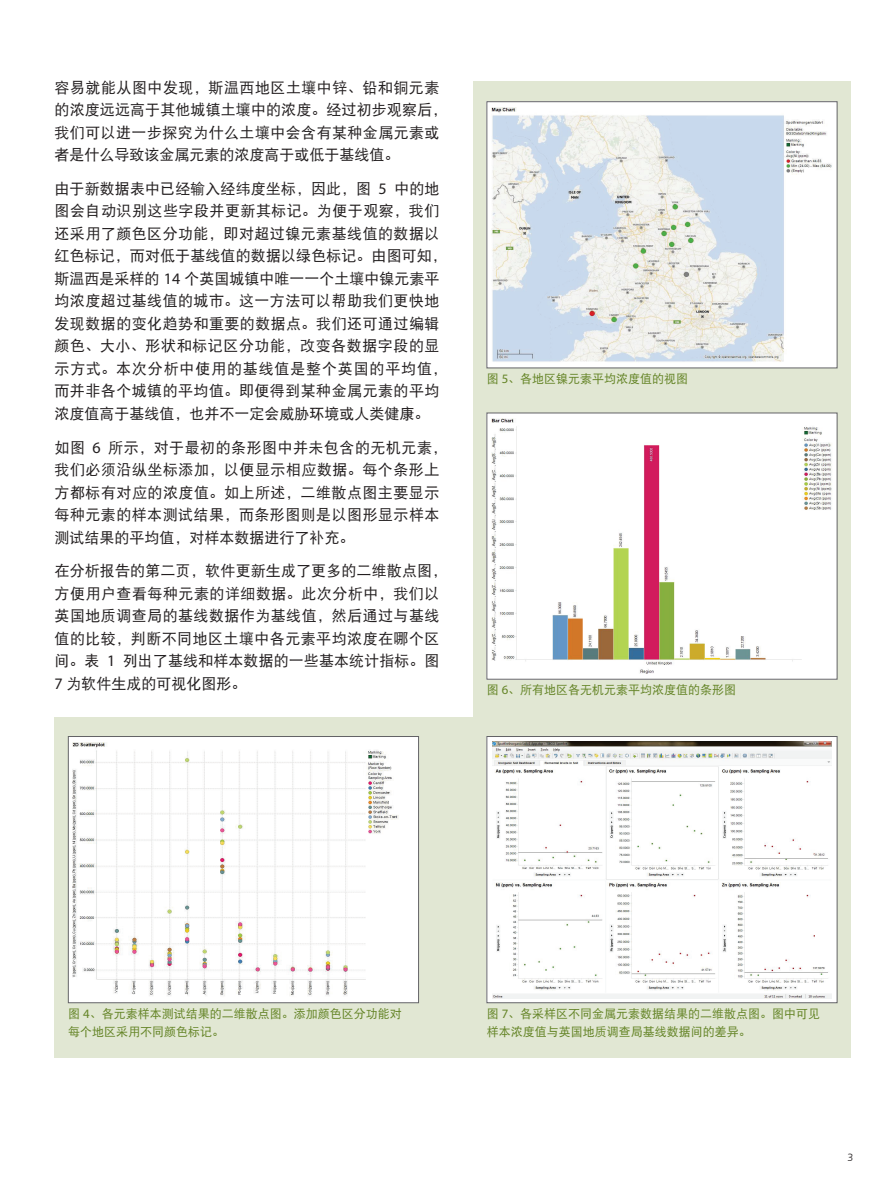
<style>
.page{position:relative;width:891px;height:1188px;background:#fff}
.page>*{position:absolute;margin:0;border:0;box-sizing:border-box;transform-origin:0 0}
.t1{font:15px/22.5px "DF Hei GB W5";letter-spacing:.03em;color:#231f20}
.t2{font:12px/18px "DF Hei GB W5";color:#648426}
.t3{font:300 10.5px "Frutiger";color:#231f20}
.s1{font-family:"Myriad Pro";font-size:16.05px}
.s2{font-family:"Myriad Pro";font-size:12.9px}
</style>
<div class="page">
<div style="left:473px;top:81px;width:378px;height:976px;background:#e1e7d3"></div>
<div style="left:487px;top:102px;width:350px;height:266px;background:#fff"></div>
<img style="left:491px;top:107px;width:341px;height:255px">
<div style="left:487px;top:413px;width:350px;height:266px;background:#fff"></div>
<img style="left:491px;top:419px;width:341px;height:255px">
<div style="left:487px;top:736px;width:350px;height:267px;background:#fff"></div>
<img style="left:493px;top:741px;width:338px;height:257px">
<div style="left:487px;top:736px;width:350px;height:267px;border:1px solid #636366"></div>
<div style="left:55px;top:717px;width:421px;height:340px;background:#e1e7d3"></div>
<div style="left:68px;top:736px;width:351px;height:267px;background:#fff"></div>
<img style="left:73px;top:742px;width:326px;height:254px">
<div style="left:68px;top:736px;width:351px;height:267px;border:1px solid #636366"></div>
<p class="t1" style="left:55px;top:76px;width:394px">容易就能从图中发现，斯温西地区土壤中锌、铅和铜元素的浓度远远高于其他城镇土壤中的浓度。经过初步观察后，我们可以进一步探究为什么土壤中会含有某种金属元素或者是什么导致该金属元素的浓度高于或低于基线值。</p>
<p class="t1" style="left:55px;top:177px;width:394px">由于新数据表中已经输入经纬度坐标，因此，图 <span class="s1">5</span> 中的地图会自动识别这些字段并更新其标记。为便于观察，我们还采用了颜色区分功能，即对超过镍元素基线值的数据以红色标记，而对低于基线值的数据以绿色标记。由图可知，斯温西是采样的 <span class="s1">14</span> 个英国城镇中唯一一个土壤中镍元素平均浓度超过基线值的城市。这一方法可以帮助我们更快地发现数据的变化趋势和重要的数据点。我们还可通过编辑颜色、大小、形状和标记区分功能，改变各数据字段的显示方式。本次分析中使用的基线值是整个英国的平均值，而并非各个城镇的平均值。即便得到某种金属元素的平均浓度值高于基线值，也并不一定会威胁环境或人类健康。</p>
<p class="t1" style="left:55px;top:436px;width:394px">如图 <span class="s1">6</span> 所示，对于最初的条形图中并未包含的无机元素，我们必须沿纵坐标添加，以便显示相应数据。每个条形上方都标有对应的浓度值。如上所述，二维散点图主要显示每种元素的样本测试结果，而条形图则是以图形显示样本测试结果的平均值，对样本数据进行了补充。</p>
<p class="t1" style="left:55px;top:559px;width:394px">在分析报告的第二页，软件更新生成了更多的二维散点图，方便用户查看每种元素的详细数据。此次分析中，我们以英国地质调查局的基线数据作为基线值，然后通过与基线值的比较，判断不同地区土壤中各元素平均浓度在哪个区间。表 <span class="s1">1</span> 列出了基线和样本数据的一些基本统计指标。图<br><span class="s1">7</span> 为软件生成的可视化图形。</p>
<p class="t2" style="left:487px;top:370px;width:203px">图 <span class="s2">5</span>、各地区镍元素平均浓度值的视图</p>
<p class="t2" style="left:487px;top:681px;width:251px">图 <span class="s2">6</span>、所有地区各无机元素平均浓度值的条形图</p>
<p class="t2" style="left:68px;top:1004px;width:335px">图 <span class="s2">4</span>、各元素样本测试结果的二维散点图。添加颜色区分功能对每个地区采用不同颜色标记。</p>
<p class="t2" style="left:487px;top:1004px;width:335px">图 <span class="s2">7</span>、各采样区不同金属元素数据结果的二维散点图。图中可见样本浓度值与英国地质调查局基线数据间的差异。</p>
<p class="t3" style="left:848px;top:1151px;width:7px">3</p>
</div>
